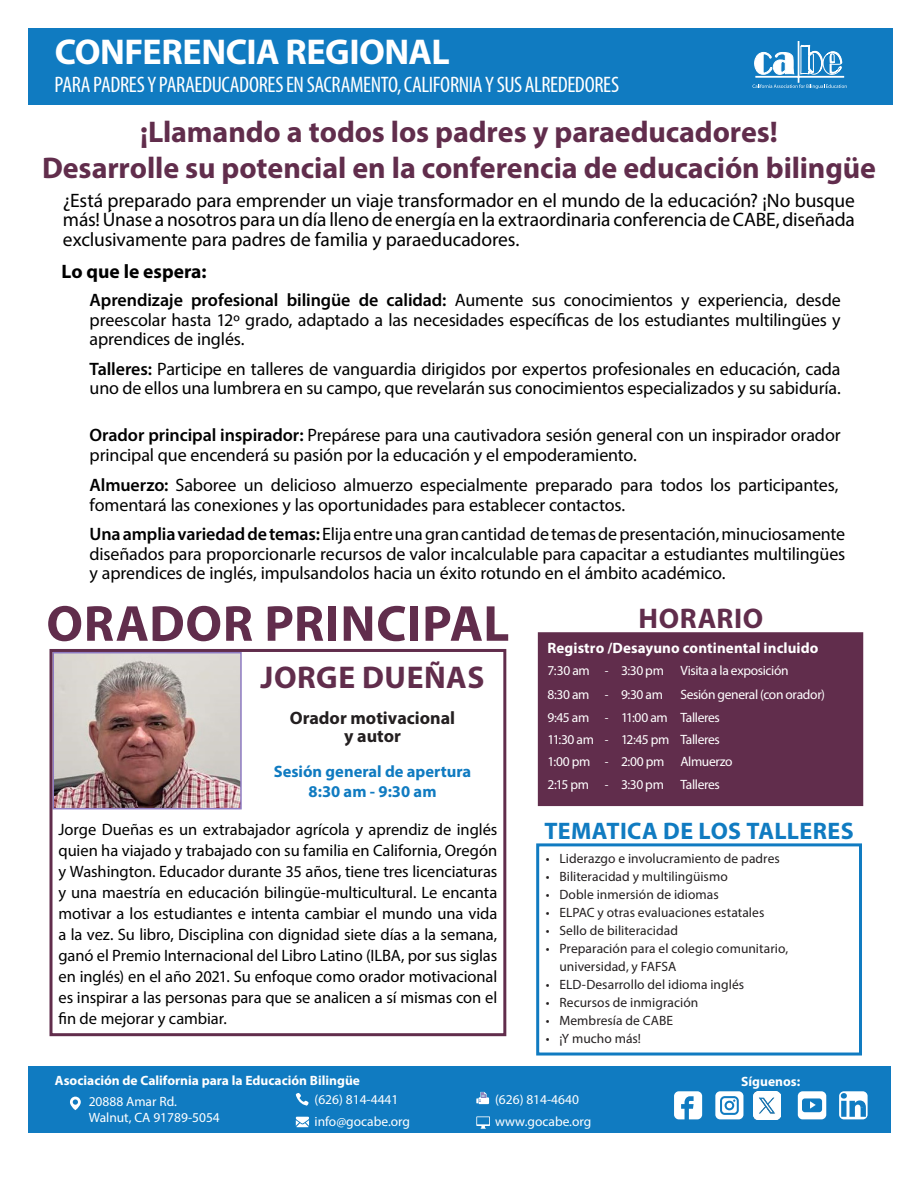
<style>
.page{position:relative;width:918px;height:1188px;background:#fff}
.page>*{position:absolute;margin:0;border:0;box-sizing:border-box;transform-origin:0 0}
.t1{font:700 51px "Myriad Pro";letter-spacing:.015em;color:#612d4c}
.t2{font:700 36px "Myriad Pro";letter-spacing:-.015em;color:#fff}
.t3{font:700 31.5px "Myriad Pro";letter-spacing:.015em;color:#612d4c}
.Text_-_English{font:700 30px "Myriad Pro";letter-spacing:-.005em;color:#612d4c}
.t4{font:700 28.5px "Myriad Pro";letter-spacing:.02em;color:#612d4c}
.t5{font:700 24px "Myriad Pro";letter-spacing:.01em;color:#107bc1}
.t6{font:condensed 22.5px "Myriad Pro";letter-spacing:-.02em;color:#fff}
.Text_-_English-2{font:19.5px/19.5px "Myriad Pro";letter-spacing:-.01em;color:#000;text-align:justify}
.Text_-_English-3{font:700 19.5px "Myriad Pro";color:#000}
.Text_-_English-4{font:18px/19.5px "Myriad Pro";letter-spacing:-.01em;color:#000}
.t7{font:700 18px "Myriad Pro";color:#231f20}
.Text_-_English-5{font:16.5px/21px "Myriad Pro";letter-spacing:-.005em;color:#000;text-align:justify}
.t8{font:700 16.5px "Myriad Pro";color:#107bc1}
.Text_-_English-6{font:700 15px "Myriad Pro";letter-spacing:.005em;color:#fff}
.t9{font:13.5px/18px "Myriad Pro";letter-spacing:.005em;color:#231f20}
.Text_-_English-7{font:13.5px "Myriad Pro";letter-spacing:-.025em;color:#fff}
.Text_-_English-8{font:13.5px/16.2px "Myriad Pro";color:#fff}
.t10{font:700 13.5px "Myriad Pro";color:#fff}
.Text_-_English-9{font:condensed 13.5px "Myriad Pro";color:#fff}
.s1{font-weight:600}
</style>
<div class="page">
<div style="left:539px;top:634px;width:323px;height:171px;background:#612d4c"></div>
<div style="left:538px;top:632px;width:325px;height:174px;border:3px solid #612d4c"></div>
<div style="left:536px;top:843px;width:326px;height:213px;border:3px solid #107bc1"></div>
<img style="left:55px;top:655px;width:184px;height:151px">
<div style="left:52px;top:652px;width:190px;height:157px;border:2px solid #8e7bc2"></div>
<div style="left:50px;top:649px;width:456px;height:387px;border:3px solid #612d4c"></div>
<div style="left:28px;top:1067px;width:863px;height:66px;background:#107bc1"></div>
<svg style="left:70px;top:1097px;width:11px;height:13px"></svg>
<svg style="left:476px;top:1092px;width:13px;height:12px"></svg>
<svg style="left:476px;top:1116px;width:14px;height:13px"></svg>
<svg style="left:296px;top:1093px;width:13px;height:13px"></svg>
<svg style="left:296px;top:1117px;width:13px;height:10px"></svg>
<svg style="left:674px;top:1091px;width:28px;height:28px"></svg>
<svg style="left:715px;top:1091px;width:28px;height:28px"></svg>
<svg style="left:798px;top:1091px;width:28px;height:28px"></svg>
<svg style="left:839px;top:1091px;width:29px;height:28px"></svg>
<img style="left:753px;top:1092px;width:28px;height:27px">
<div style="left:28px;top:28px;width:864px;height:77px;background:#107bc1"></div>
<svg style="left:753px;top:41px;width:94px;height:48px"></svg>
<p class="t2" style="left:55px;top:28px;width:397px">CONFERENCIA REGIONAL</p>
<p class="t6" style="left:55px;top:71px;width:566px">PARA PADRES Y PARAEDUCADORES EN SACRAMENTO, CALIFORNIA Y SUS ALREDEDORES</p>
<p class="Text_-_English" style="left:140px;top:113px;width:639px">¡Llamando a todos los padres y paraeducadores!</p>
<p class="Text_-_English" style="left:42px;top:149px;width:836px">Desarrolle su potencial en la conferencia de educación bilingüe</p>
<p class="Text_-_English-2" style="left:63px;top:190px;width:794px">¿Está preparado para emprender un viaje transformador en el mundo de la educación? ¡No busque más! Únase a nosotros para un día lleno de energía en la extraordinaria conferencia de CABE, diseñada exclusivamente para padres de familia y paraeducadores.</p>
<p class="Text_-_English-3" style="left:62px;top:259px;width:146px">Lo que le espera:</p>
<p class="Text_-_English-4" style="left:90px;top:290px;width:753px;text-align:justify"><span class="s1">Aprendizaje profesional bilingüe de calidad:</span> Aumente sus conocimientos y experiencia, desde preescolar hasta 12º grado, adaptado a las necesidades específicas de los estudiantes multilingües y aprendices de inglés.</p>
<p class="Text_-_English-4" style="left:90px;top:359px;width:753px"><span class="s1">Talleres:</span> Participe en talleres de vanguardia dirigidos por expertos profesionales en educación, cada uno de ellos una lumbrera en su campo, que revelarán sus conocimientos especializados y su sabiduría.</p>
<p class="Text_-_English-4" style="left:90px;top:425px;width:753px"><span class="s1">Orador principal inspirador:</span> Prepárese para una cautivadora sesión general con un inspirador orador principal que encenderá su pasión por la educación y el empoderamiento.</p>
<p class="Text_-_English-4" style="left:90px;top:475px;width:750px"><span class="s1">Almuerzo:</span> Saboree un delicioso almuerzo especialmente preparado para todos los participantes, fomentará las conexiones y las oportunidades para establecer contactos.</p>
<p class="Text_-_English-4" style="left:90px;top:524px;width:757px;text-align:justify"><span class="s1">Una amplia variedad de temas:</span> Elija entre una gran cantidad de temas de presentación, minuciosamente diseñados para proporcionarle recursos de valor incalculable para capacitar a estudiantes multilingües y aprendices de inglés, impulsandolos hacia un éxito rotundo en el ámbito académico.</p>
<p class="t1" style="left:46px;top:590px;width:465px">ORADOR PRINCIPAL</p>
<p class="t3" style="left:261px;top:657px;width:225px">JORGE DUEÑAS</p>
<p class="t7" style="left:290px;top:707px;width:167px">Orador motivacional</p>
<p class="t7" style="left:344px;top:725px;width:58px">y autor</p>
<p class="t8" style="left:274px;top:761px;width:199px">Sesión general de apertura</p>
<p class="t8" style="left:309px;top:780px;width:129px">8:30 am - 9:30 am</p>
<p class="Text_-_English-5" style="left:58px;top:819px;width:440px">Jorge Dueñas es un extrabajador agrícola y aprendiz de inglés quien ha viajado y trabajado con su familia en California, Oregón y Washington. Educador durante 35 años, tiene tres licenciaturas y una maestría en educación bilingüe-multicultural. Le encanta motivar a los estudiantes e intenta cambiar el mundo una vida a la vez. Su libro, Disciplina con dignidad siete días a la semana, ganó el Premio Internacional del Libro Latino (ILBA, por sus siglas en inglés) en el año 2021. Su enfoque como orador motivacional es inspirar a las personas para que se analicen a sí mismas con el fin de mejorar y cambiar.</p>
<p class="t4" style="left:639px;top:600px;width:126px">HORARIO</p>
<p class="Text_-_English-6" style="left:548px;top:638px;width:272px">Registro /Desayuno continental incluido</p>
<p class="Text_-_English-7" style="left:548px;top:663px;width:44px">7:30 am</p>
<p class="Text_-_English-9" style="left:605px;top:663px;width:5px">-</p>
<p class="Text_-_English-7" style="left:621px;top:663px;width:44px">3:30 pm</p>
<p class="Text_-_English-7" style="left:680px;top:663px;width:110px">Visita a la exposición</p>
<p class="Text_-_English-7" style="left:548px;top:686px;width:43px">8:30 am</p>
<p class="Text_-_English-9" style="left:605px;top:686px;width:5px">-</p>
<p class="Text_-_English-7" style="left:621px;top:687px;width:43px">9:30 am</p>
<p class="Text_-_English-7" style="left:680px;top:686px;width:146px">Sesión general (con orador)</p>
<p class="Text_-_English-7" style="left:548px;top:709px;width:43px">9:45 am</p>
<p class="Text_-_English-9" style="left:605px;top:710px;width:5px">-</p>
<p class="Text_-_English-7" style="left:621px;top:709px;width:48px">11:00 am</p>
<p class="Text_-_English-7" style="left:680px;top:709px;width:41px">Talleres</p>
<p class="Text_-_English-7" style="left:548px;top:732px;width:48px">11:30 am</p>
<p class="Text_-_English-9" style="left:605px;top:732px;width:5px">-</p>
<p class="Text_-_English-7" style="left:621px;top:732px;width:50px">12:45 pm</p>
<p class="Text_-_English-7" style="left:680px;top:732px;width:41px">Talleres</p>
<p class="Text_-_English-7" style="left:548px;top:754px;width:44px">1:00 pm</p>
<p class="Text_-_English-9" style="left:605px;top:754px;width:5px">-</p>
<p class="Text_-_English-7" style="left:621px;top:754px;width:45px">2:00 pm</p>
<p class="Text_-_English-7" style="left:680px;top:754px;width:54px">Almuerzo</p>
<p class="Text_-_English-7" style="left:548px;top:776px;width:43px">2:15 pm</p>
<p class="Text_-_English-9" style="left:605px;top:776px;width:5px">-</p>
<p class="Text_-_English-7" style="left:621px;top:776px;width:44px">3:30 pm</p>
<p class="Text_-_English-7" style="left:680px;top:776px;width:41px">Talleres</p>
<p class="t5" style="left:544px;top:815px;width:311px">TEMATICA DE LOS TALLERES</p>
<p class="t9" style="left:546px;top:850px;width:235px">• Liderazgo e involucramiento de padres</p>
<p class="t9" style="left:546px;top:868px;width:183px">• Biliteracidad y multilingüismo</p>
<p class="t9" style="left:546px;top:886px;width:174px">• Doble inmersión de idiomas</p>
<p class="t9" style="left:546px;top:904px;width:220px">• ELPAC y otras evaluaciones estatales</p>
<p class="t9" style="left:546px;top:922px;width:134px">• Sello de biliteracidad</p>
<p class="t9" style="left:559px;top:940px;width:230px;text-indent:-14px">• Preparación para el colegio comunitario, universidad, y FAFSA</p>
<p class="t9" style="left:546px;top:976px;width:200px">• ELD-Desarrollo del idioma inglés</p>
<p class="t9" style="left:546px;top:994px;width:154px">• Recursos de inmigración</p>
<p class="t9" style="left:546px;top:1012px;width:129px">• Membresía de CABE</p>
<p class="t9" style="left:546px;top:1030px;width:97px">• ¡Y mucho más!</p>
<p class="t10" style="left:55px;top:1072px;width:307px">Asociación de California para la Educación Bilingüe</p>
<p class="Text_-_English-8" style="left:89px;top:1093px;width:133px">20888 Amar Rd.<br>Walnut, CA 91789-5054</p>
<p class="Text_-_English-8" style="left:495px;top:1091px;width:85px">(626) 814-4640</p>
<p class="Text_-_English-8" style="left:315px;top:1091px;width:85px">(626) 814-4441</p>
<p class="Text_-_English-8" style="left:315px;top:1113px;width:97px">info@gocabe.org</p>
<p class="Text_-_English-8" style="left:495px;top:1113px;width:98px">www.gocabe.org</p>
<p class="t10" style="left:741px;top:1073px;width:60px">Síguenos:</p>
</div>
